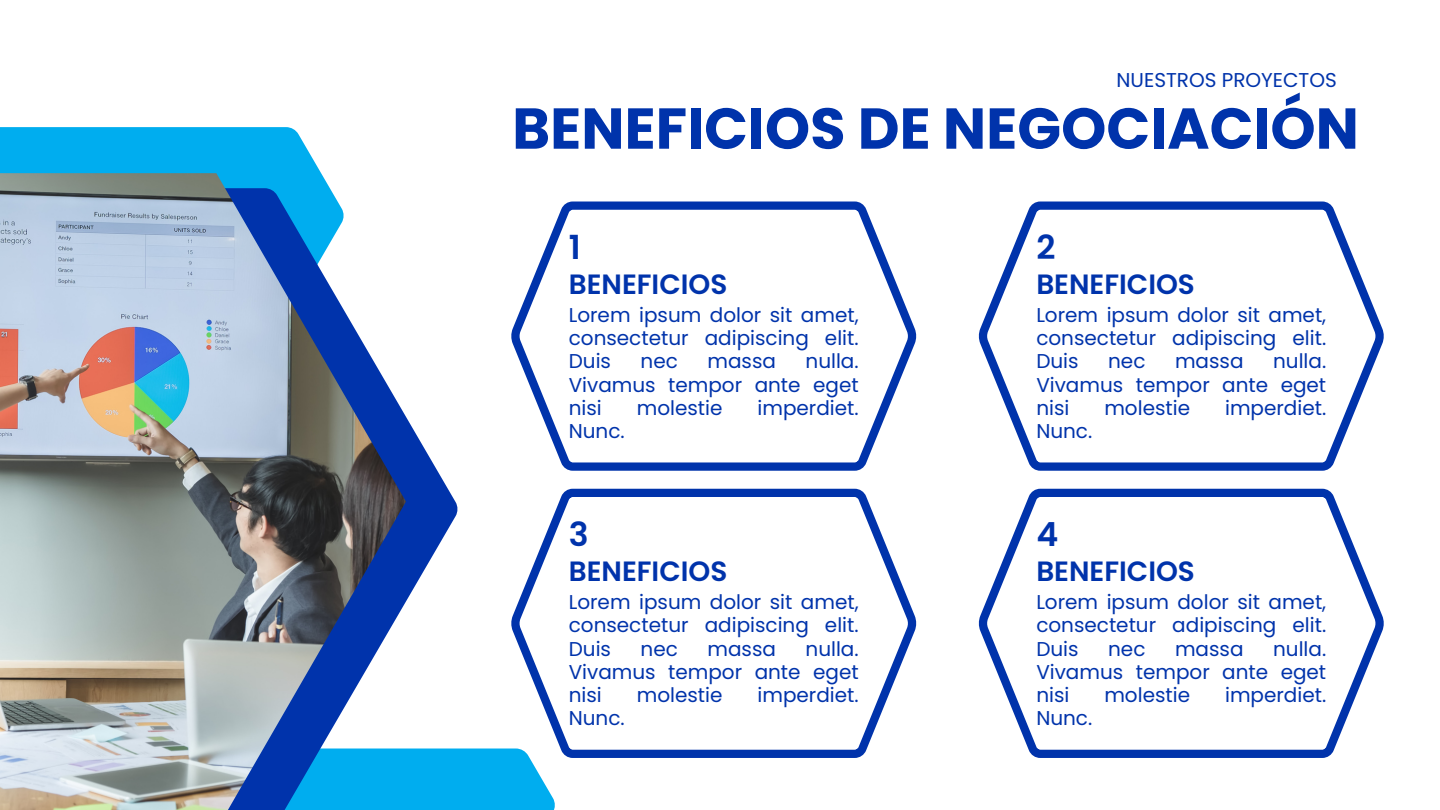
<style>
.page{position:relative;width:1440px;height:810px;background:#fff}
.page>*{position:absolute;margin:0;border:0;box-sizing:border-box;transform-origin:0 0}
.t1{font:700 57.5px "Poppins";color:#0033ab}
.t2{font:600 33.2px "Poppins";color:#0033ab}
.t3{font:600 27.9px "Poppins";color:#0033ab}
.t4{font:20px/23.2px "Poppins";color:#0033ab;text-align:justify}
</style>
<div class="page">
<svg style="left:511px;top:489px;width:406px;height:269px"></svg>
<svg style="left:511px;top:202px;width:406px;height:269px"></svg>
<svg style="left:978px;top:489px;width:406px;height:269px"></svg>
<svg style="left:978px;top:202px;width:406px;height:269px"></svg>
<div style="left:0;top:127px;width:321px;height:46px;background:#00adef"></div>
<div style="left:88px;top:749px;width:467px;height:61px;background:#00adef"></div>
<svg style="left:406px;top:417px;width:52px;height:332px"></svg>
<img style="left:0;top:173px;width:406px;height:637px">
<h2 class="t4" style="left:1117px;top:68px;width:222px">NUESTROS PROYECTOS</h2>
<p class="t1" style="left:512px;top:88px;width:848px">BENEFICIOS DE NEGOCIACIÓN</p>
<h1 class="t2" style="left:569px;top:224px;width:14px">1</h1>
<p class="t2" style="left:1036px;top:224px;width:21px">2</p>
<p class="t3" style="left:569px;top:265px;width:160px">BENEFICIOS</p>
<h2 class="t3" style="left:1036px;top:265px;width:160px">BENEFICIOS</h2>
<p class="t4" style="left:569px;top:303px;width:291px">Lorem ipsum dolor sit amet, consectetur adipiscing elit.<br>Duis</p>
<p class="t4" style="left:569px;top:350px;width:291px;text-indent:237px">nulla.<br>Vivamus tempor ante eget nisi</p>
<p class="t4" style="left:641px;top:350px;width:39px">nec</p>
<p class="t4" style="left:708px;top:350px;width:70px">massa</p>
<p class="t4" style="left:637px;top:396px;width:87px">molestie</p>
<p class="t4" style="left:758px;top:396px;width:103px">imperdiet.</p>
<p class="t4" style="left:1036px;top:303px;width:291px">Lorem ipsum dolor sit amet, consectetur adipiscing elit.<br>Duis</p>
<p class="t4" style="left:1036px;top:350px;width:291px;text-indent:237px">nulla.<br>Vivamus tempor ante eget nisi</p>
<p class="t4" style="left:1108px;top:350px;width:39px">nec</p>
<p class="t4" style="left:1175px;top:350px;width:70px">massa</p>
<p class="t4" style="left:1104px;top:396px;width:87px">molestie</p>
<p class="t4" style="left:1225px;top:396px;width:103px">imperdiet.</p>
<p class="t4" style="left:569px;top:420px;width:57px">Nunc.</p>
<p class="t4" style="left:1036px;top:420px;width:57px">Nunc.</p>
<h3 class="t2" style="left:569px;top:511px;width:21px">3</h3>
<p class="t2" style="left:1036px;top:511px;width:23px">4</p>
<h2 class="t3" style="left:569px;top:552px;width:160px">BENEFICIOS</h2>
<p class="t3" style="left:1036px;top:552px;width:160px">BENEFICIOS</p>
<p class="t4" style="left:569px;top:591px;width:291px">Lorem ipsum dolor sit amet, consectetur adipiscing elit.<br>Duis</p>
<p class="t4" style="left:569px;top:637px;width:291px;text-indent:237px">nulla.<br>Vivamus tempor ante eget nisi</p>
<p class="t4" style="left:641px;top:637px;width:39px">nec</p>
<p class="t4" style="left:708px;top:637px;width:70px">massa</p>
<p class="t4" style="left:637px;top:684px;width:87px">molestie</p>
<p class="t4" style="left:758px;top:684px;width:103px">imperdiet.</p>
<h2 class="t4" style="left:1036px;top:591px;width:291px">Lorem ipsum dolor sit amet, consectetur adipiscing elit.<br>Duis</h2>
<h2 class="t4" style="left:1036px;top:637px;width:291px;text-indent:237px">nulla.<br>Vivamus tempor ante eget nisi</h2>
<h2 class="t4" style="left:1108px;top:637px;width:39px">nec</h2>
<h2 class="t4" style="left:1175px;top:637px;width:70px">massa</h2>
<h2 class="t4" style="left:1104px;top:684px;width:87px">molestie</h2>
<h2 class="t4" style="left:1225px;top:684px;width:103px">imperdiet.</h2>
<p class="t4" style="left:569px;top:707px;width:57px">Nunc.</p>
<h2 class="t4" style="left:1036px;top:707px;width:57px">Nunc.</h2>
</div>
